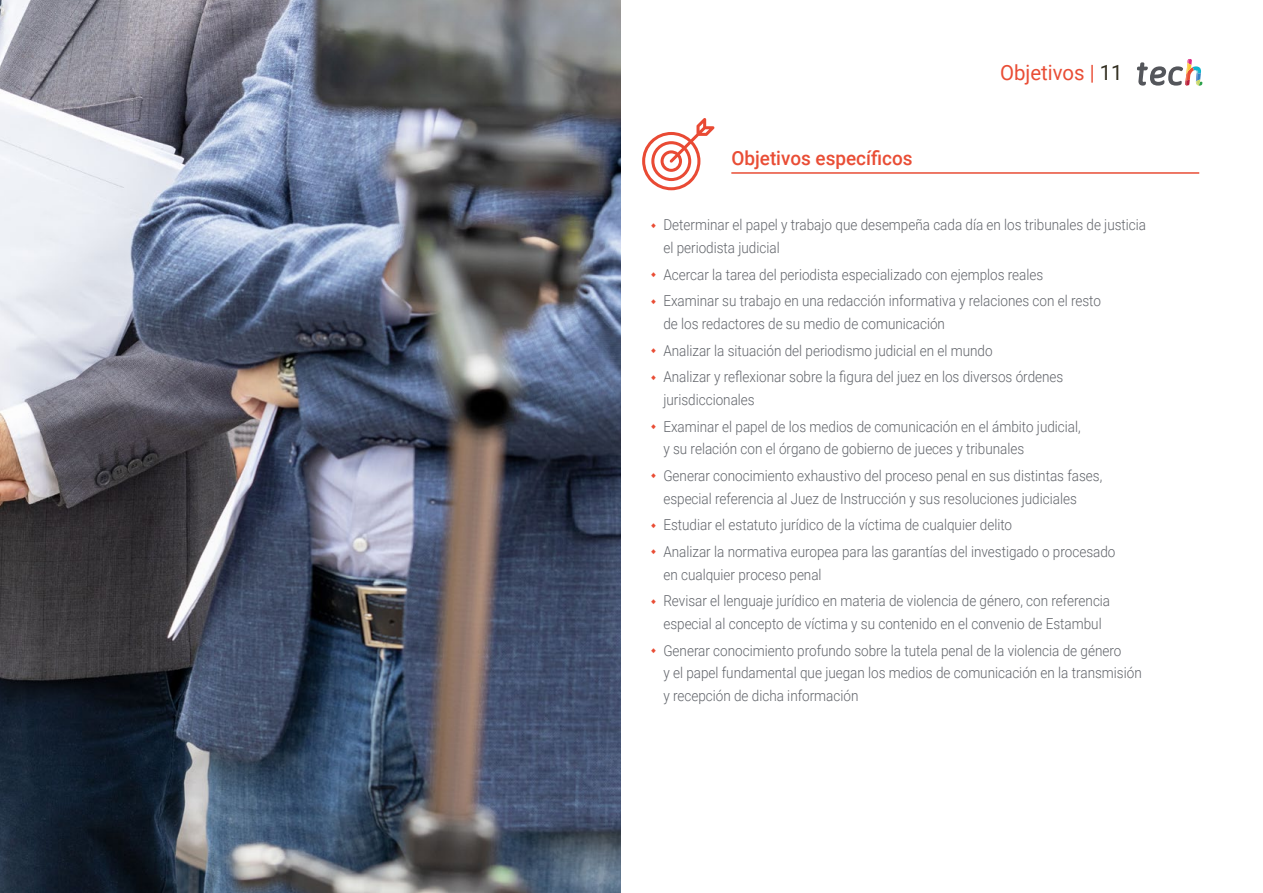
<style>
.page{position:relative;width:1263px;height:893px;background:#fff}
.page>*{position:absolute;margin:0;border:0;box-sizing:border-box;transform-origin:0 0}
.t1{font:21px "Roboto";color:#e94d35}
.t2{font:500 19.5px "Roboto";color:#e94d35}
.t3{font:300 15px/26.7px "Roboto";color:#61646a;scale:.9 1}
.s1{color:#312e20}
</style>
<div class="page">
<svg style="left:642px;top:118px;width:72px;height:72px"></svg>
<hr style="left:731px;top:173px;width:468px;height:1px;background:#e94d35">
<svg style="left:1137px;top:59px;width:65px;height:27px"></svg>
<img style="left:0;top:0;width:621px;height:893px">
<h2 class="t2" style="left:731px;top:144px;width:183px">Objetivos específicos</h2>
<h1 class="t1" style="left:1000px;top:57px;width:124px">Objetivos | <span class="s1">11</span></h1>
<p class="t3" style="left:663px;top:213px;width:538px;line-height:22.5px">Determinar el papel y trabajo que desempeña cada día en los tribunales de justicia el periodista judicial</p>
<p class="t3" style="left:663px;top:260px;width:488px">Acercar la tarea del periodista especializado con ejemplos reales<br>Examinar su trabajo en una redacción informativa y relaciones con el resto</p>
<p class="t3" style="left:663px;top:310px;width:446px">de los redactores de su medio de comunicación<br>Analizar la situación del periodismo judicial en el mundo<br>Analizar y reflexionar sobre la figura del juez en los diversos órdenes</p>
<p class="t3" style="left:663px;top:386px;width:465px">jurisdiccionales<br>Examinar el papel de los medios de comunicación en el ámbito judicial,</p>
<p class="t3" style="left:663px;top:435px;width:489px">y su relación con el órgano de gobierno de jueces y tribunales<br>Generar conocimiento exhaustivo del proceso penal en sus distintas fases,</p>
<p class="t3" style="left:663px;top:484px;width:504px">especial referencia al Juez de Instrucción y sus resoluciones judiciales<br>Estudiar el estatuto jurídico de la víctima de cualquier delito<br>Analizar la normativa europea para las garantías del investigado o procesado</p>
<p class="t3" style="left:663px;top:560px;width:498px">en cualquier proceso penal<br>Revisar el lenguaje jurídico en materia de violencia de género, con referencia</p>
<p class="t3" style="left:663px;top:609px;width:510px">especial al concepto de víctima y su contenido en el convenio de Estambul<br>Generar conocimiento profundo sobre la tutela penal de la violencia de género</p>
<p class="t3" style="left:663px;top:661px;width:533px;line-height:22.5px">y el papel fundamental que juegan los medios de comunicación en la transmisión y recepción de dicha información</p>
</div>
